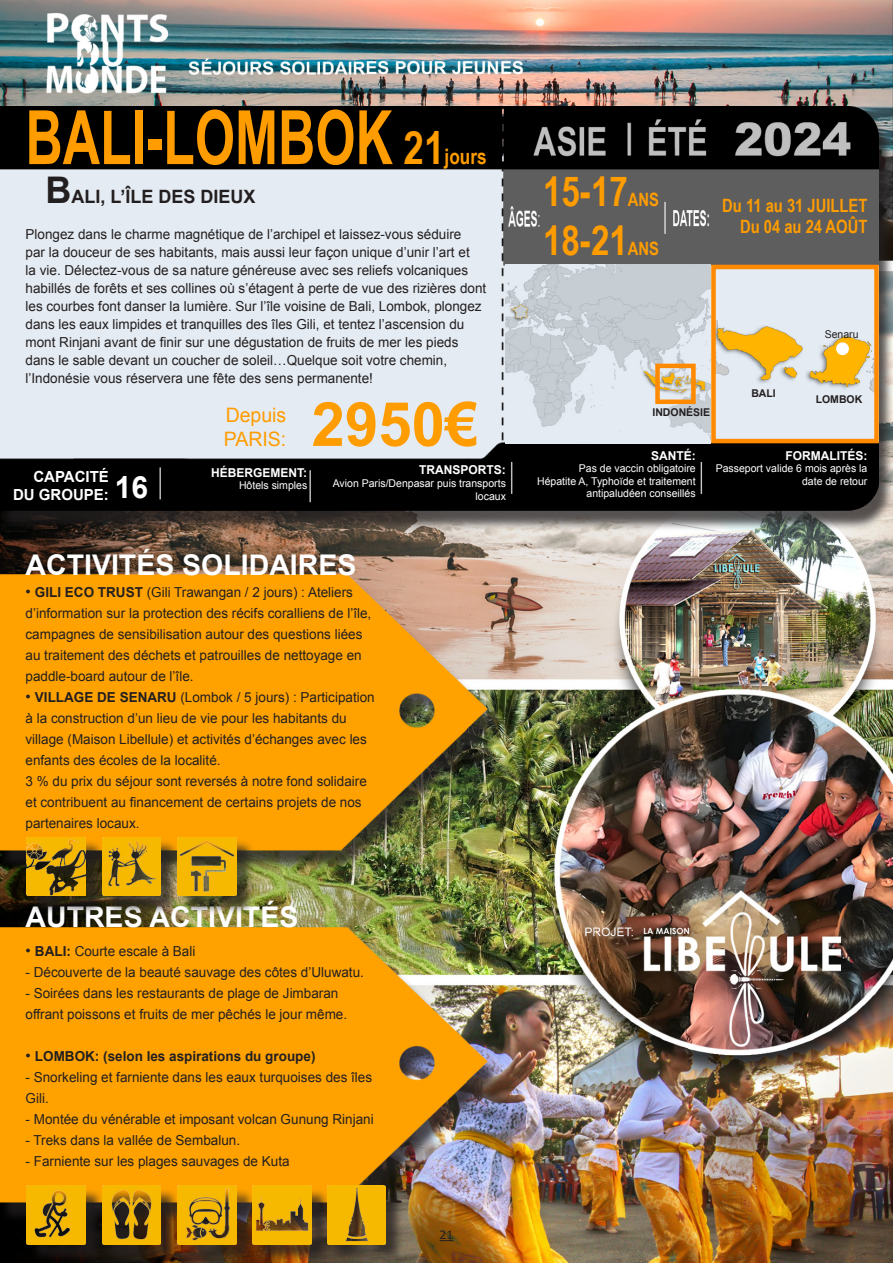
<style>
.page{position:relative;width:893px;height:1263px;background:#fff}
.page>*{position:absolute;margin:0;border:0;box-sizing:border-box;transform-origin:0 0}
.t1{font:700 75px "Arial Narrow";color:#ff9c00;scale:.84 1}
.t2{font:700 61.2px "Arial";color:#ff9c00}
.t3{font:700 41.25px "Arial Narrow";color:#ff9c00}
.t4{font:700 30.6px "Arial";color:#fff}
.t5{font:700 28.5px "Arial";color:#fff}
.t6{font:700 21.45px "Arial Narrow";color:#ff9c00}
.t7{font:19.95px "Arial";color:#ff9c00}
.t8{font:700 18.3px "Arial Narrow";color:#ff9c00}
.t9{font:700 18.3px "Arial";color:#231f20}
.t10{font:700 15.3px "Arial";color:#fff}
.t11{font:13.8px/21px "Arial";color:#231f20}
.t12{font:700 13.8px "Arial";color:#231f20}
.t13{font:13.5px "Calibri";color:#231f20}
.t14{font:700 12.3px "Arial";color:#fff}
.t15{font:10.65px/12.6px "Arial";color:#fff;text-align:right}
.t16{font:700 10.65px "Arial";color:#231f20}
.t17{font:10.65px "Arial";color:#231f20}
.s1{font-size:45.9px}
.s2{font-size:36.75px}
.s3{font-size:15.3px}
.s4{font-weight:700}
.s5{font-weight:400;font-size:15.3px}
</style>
<div class="page">
<img style="left:0;top:0;width:893px;height:1263px">
<svg style="left:440px;top:1240px;width:13px;height:1px"></svg>
<div style="left:0;top:111px;width:893px;height:420px;background:#231f20;opacity:.75"></div>
<img style="left:0;top:106px;width:879px;height:404px">
<div style="left:0;top:580px;width:502px;height:291px;background:#231f20;opacity:.75"></div>
<img style="left:0;top:575px;width:506px;height:275px">
<img style="left:0;top:927px;width:506px;height:275px">
<div style="left:29px;top:840px;width:75px;height:75px;background:#231f20;opacity:.75"></div>
<img style="left:27px;top:837px;width:58px;height:59px">
<div style="left:29px;top:1188px;width:75px;height:75px;background:#231f20;opacity:.75"></div>
<img style="left:27px;top:1186px;width:58px;height:58px">
<div style="left:104px;top:1188px;width:75px;height:75px;background:#231f20;opacity:.75"></div>
<img style="left:102px;top:1186px;width:59px;height:58px">
<div style="left:180px;top:1188px;width:75px;height:75px;background:#231f20;opacity:.75"></div>
<img style="left:178px;top:1186px;width:58px;height:58px">
<div style="left:255px;top:1188px;width:75px;height:75px;background:#231f20;opacity:.75"></div>
<img style="left:253px;top:1186px;width:58px;height:58px">
<div style="left:329px;top:1188px;width:76px;height:75px;background:#231f20;opacity:.75"></div>
<img style="left:327px;top:1186px;width:59px;height:58px">
<div style="left:104px;top:840px;width:75px;height:75px;background:#231f20;opacity:.75"></div>
<img style="left:102px;top:837px;width:59px;height:59px">
<div style="left:180px;top:840px;width:75px;height:75px;background:#231f20;opacity:.75"></div>
<img style="left:178px;top:837px;width:58px;height:59px">
<img style="left:716px;top:320px;width:158px;height:79px">
<div style="left:711px;top:265px;width:168px;height:178px;border:4px solid #ff8a00"></div>
<img style="left:506px;top:265px;width:204px;height:178px">
<div style="left:655px;top:364px;width:41px;height:40px;border:4px solid #ff8a00"></div>
<div style="left:837px;top:343px;width:11px;height:11px;background:#fff;border-radius:50%"></div>
<div style="left:836px;top:342px;width:13px;height:13px;border:2px solid #fff;border-radius:50%"></div>
<p class="t1" style="left:26px;top:81px;width:439px">BALI-LOMBOK</p>
<p class="t6" style="left:404px;top:140px;width:85px"><span class="s1">21</span>jours</p>
<p class="t9" style="left:46px;top:184px;width:212px"><span class="s2">B</span>ALI, L’ÎLE DES DIEUX</p>
<p class="t11" style="left:26px;top:225px;width:462px;line-height:18px">Plongez dans le charme magnétique de l’archipel et laissez-vous séduire<br>par la douceur de ses habitants, mais aussi leur façon unique d’unir l’art et<br>la vie. Délectez-vous de sa nature généreuse avec ses reliefs volcaniques habillés de forêts et ses collines où s’étagent à perte de vue des rizières dont les courbes font danser la lumière. Sur l’île voisine de Bali, Lombok, plongez dans les eaux limpides et tranquilles des îles Gili, et tentez l’ascension du mont Rinjani avant de finir sur une dégustation de fruits de mer les pieds dans le sable devant un coucher de soleil…Quelque soit votre chemin, l’Indonésie vous réservera une fête des sens permanente!</p>
<p class="t10" style="left:33px;top:467px;width:77px">CAPACITÉ</p>
<p class="t10" style="left:13px;top:485px;width:97px">DU GROUPE:</p>
<p class="t4" style="left:115px;top:467px;width:35px">16</p>
<p class="t7" style="left:226px;top:402px;width:62px">Depuis</p>
<p class="t7" style="left:224px;top:426px;width:64px">PARIS:</p>
<p class="t2" style="left:312px;top:384px;width:168px">2950€</p>
<p class="t14" style="left:211px;top:464px;width:97px">HÉBERGEMENT:</p>
<p class="t15" style="left:239px;top:479px;width:70px">Hôtels simples</p>
<p class="t14" style="left:419px;top:462px;width:88px">TRANSPORTS:</p>
<p class="t15" style="left:333px;top:477px;width:175px">Avion Paris/Denpasar puis transports locaux</p>
<p class="t5" style="left:26px;top:546px;width:332px">ACTIVITÉS SOLIDAIRES</p>
<p class="t11" style="left:26px;top:582px;width:347px"><span class="s3">•</span> <span class="s4">GILI ECO TRUST</span> (Gili Trawangan / 2 jours) : Ateliers d’information sur la protection des récifs coralliens de l’île, campagnes de sensibilisation autour des questions liées au traitement des déchets et patrouilles de nettoyage en paddle-board autour de l’île.</p>
<p class="t11" style="left:26px;top:687px;width:351px"><span class="s3">•</span> <span class="s4">VILLAGE DE SENARU</span> (Lombok / 5 jours) : Participation à la construction d’un lieu de vie pour les habitants du village (Maison Libellule) et activités d’échanges avec les enfants des écoles de la localité.</p>
<p class="t11" style="left:26px;top:771px;width:343px">3 % du prix du séjour sont reversés à notre fond solidaire et contribuent au financement de certains projets de nos partenaires locaux.</p>
<p class="t5" style="left:26px;top:898px;width:274px">AUTRES ACTIVITÉS</p>
<p class="t11" style="left:26px;top:941px;width:171px"><span class="s3">•</span> <span class="s4">BALI:</span> Courte escale à Bali</p>
<p class="t11" style="left:26px;top:962px;width:340px">- Découverte de la beauté sauvage des côtes d’Uluwatu.</p>
<p class="t11" style="left:26px;top:983px;width:323px">- Soirées dans les restaurants de plage de Jimbaran offrant poissons et fruits de mer pêchés le jour même.</p>
<p class="t12" style="left:26px;top:1047px;width:291px"><span class="s5">•</span> LOMBOK: (selon les aspirations du groupe)</p>
<p class="t11" style="left:26px;top:1067px;width:348px">- Snorkeling et farniente dans les eaux turquoises des îles<br>Gili.</p>
<p class="t11" style="left:26px;top:1109px;width:350px">- Montée du vénérable et imposant volcan Gunung Rinjani</p>
<p class="t11" style="left:26px;top:1130px;width:216px">- Treks dans la vallée de Sembalun.</p>
<p class="t11" style="left:26px;top:1151px;width:266px">- Farniente sur les plages sauvages de Kuta</p>
<p class="t13" style="left:440px;top:1226px;width:15px">21</p>
<p class="t3" style="left:543px;top:161px;width:86px">15-17</p>
<p class="t8" style="left:628px;top:186px;width:33px">ANS</p>
<p class="t3" style="left:543px;top:209px;width:86px">18-21</p>
<p class="t8" style="left:628px;top:235px;width:33px">ANS</p>
<p class="t8" style="left:722px;top:191px;width:147px">Du 11 au 31 JUILLET</p>
<p class="t8" style="left:740px;top:213px;width:129px">Du 04 au 24 AOÛT</p>
<p class="t16" style="left:652px;top:405px;width:59px">INDONÉSIE</p>
<p class="t16" style="left:751px;top:386px;width:26px">BALI</p>
<p class="t17" style="left:825px;top:327px;width:35px">Senaru</p>
<p class="t16" style="left:816px;top:392px;width:48px">LOMBOK</p>
<p class="t14" style="left:651px;top:447px;width:46px">SANTÉ:</p>
<p class="t15" style="left:579px;top:462px;width:118px">Pas de vaccin obligatoire</p>
<p class="t15" style="left:537px;top:475px;width:160px">Hépatite A, Typhoïde et traitement antipaludéen conseillés</p>
<p class="t14" style="left:785px;top:447px;width:83px">FORMALITÉS:</p>
<p class="t15" style="left:716px;top:462px;width:153px">Passeport valide 6 mois après la date de retour</p>
</div>
